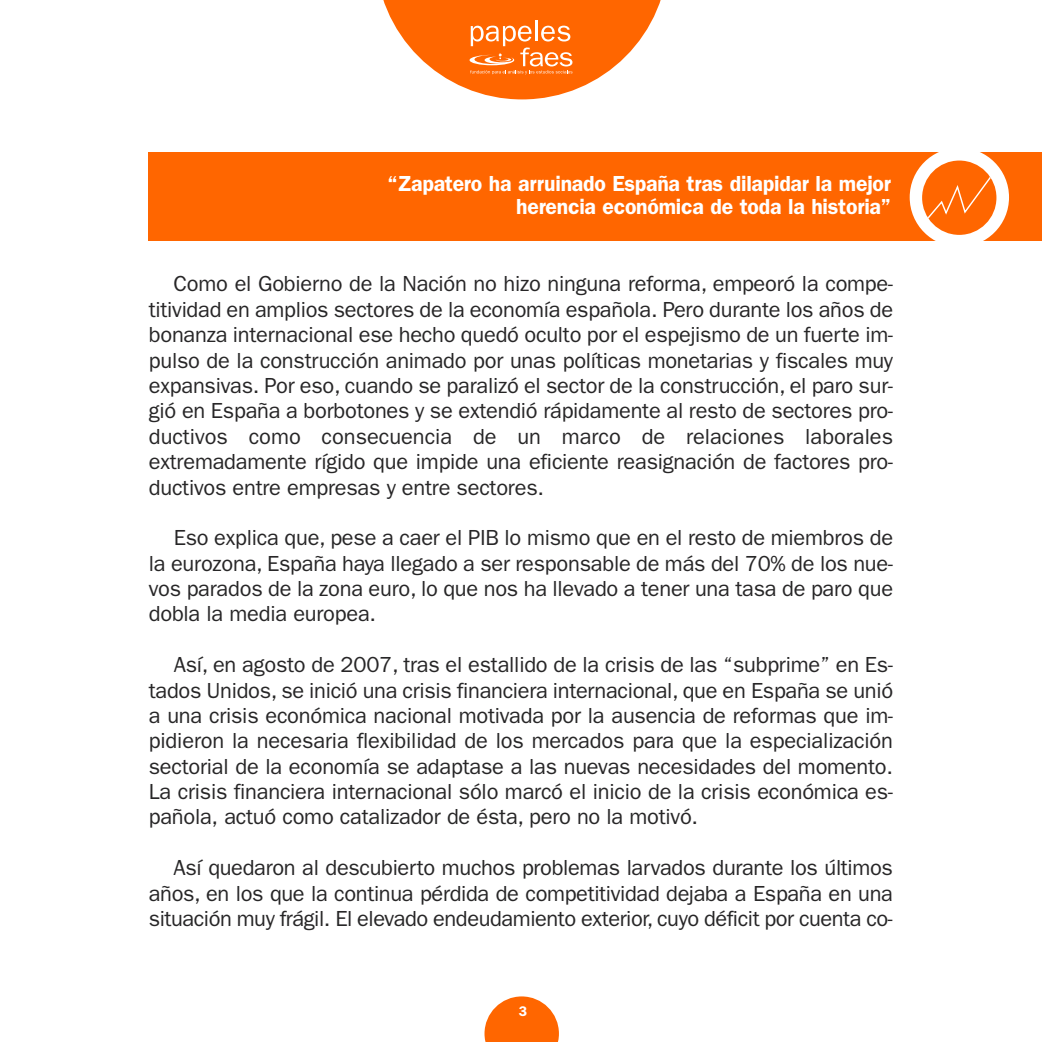
<style>
.page{position:relative;width:1042px;height:1042px;background:#fff}
.page>*{position:absolute;margin:0;border:0;box-sizing:border-box;transform-origin:0 0}
.t1{font:21.88px/25.4px "Franklin Gothic";letter-spacing:-.01em;color:#272627;text-align:justify}
.t2{font:600 21.88px/23.6px "Franklin Gothic";letter-spacing:-.01em;color:#fff;text-align:right}
.t3{font:600 14px "Franklin Gothic";color:#fff}
</style>
<div class="page">
<svg style="left:383px;top:0;width:278px;height:99px"></svg>
<svg style="left:484px;top:996px;width:75px;height:46px"></svg>
<div style="left:149px;top:152px;width:893px;height:89px;background:#f60"></div>
<div style="left:909px;top:148px;width:100px;height:99px;background:#fff;border-radius:50%"></div>
<div style="left:922px;top:161px;width:74px;height:74px;background:#f60;border-radius:50%"></div>
<svg style="left:922px;top:163px;width:74px;height:61px"></svg>
<p class="t2" style="left:387px;top:173px;width:505px">“Zapatero ha arruinado España tras dilapidar la mejor herencia económica de toda la historia”</p>
<p class="t1" style="left:149px;top:273px;width:746px;text-indent:25px">Como el Gobierno de la Nación no hizo ninguna reforma, empeoró la compe&shy;titividad en amplios sectores de la economía española. Pero durante los años de bonanza internacional ese hecho quedó oculto por el espejismo de un fuerte im&shy;pulso de la construcción animado por unas políticas monetarias y fiscales muy expansivas. Por eso, cuando se paralizó el sector de la construcción, el paro sur&shy;gió en España a borbotones y se extendió rápidamente al resto de sectores pro&shy;ductivos como consecuencia de un marco de relaciones laborales extremadamente rígido que impide una eficiente reasignación de factores pro&shy;ductivos entre empresas y entre sectores.</p>
<p class="t1" style="left:149px;top:527px;width:746px;text-indent:25px">Eso explica que, pese a caer el PIB lo mismo que en el resto de miembros de la eurozona, España haya llegado a ser responsable de más del 70% de los nue&shy;vos parados de la zona euro, lo que nos ha llevado a tener una tasa de paro que dobla la media europea.</p>
<p class="t1" style="left:149px;top:654px;width:746px;text-indent:25px">Así, en agosto de 2007, tras el estallido de la crisis de las “subprime” en Es&shy;tados Unidos, se inició una crisis financiera internacional, que en España se unió a una crisis económica nacional motivada por la ausencia de reformas que im&shy;pidieron la necesaria flexibilidad de los mercados para que la especialización sectorial de la economía se adaptase a las nuevas necesidades del momento.<br>La crisis financiera internacional sólo marcó el inicio de la crisis económica es&shy;pañola, actuó como catalizador de ésta, pero no la motivó.</p>
<p class="t1" style="left:149px;top:857px;width:746px;text-indent:25px">Así quedaron al descubierto muchos problemas larvados durante los últimos años, en los que la continua pérdida de competitividad dejaba a España en una situación muy frágil. El elevado endeudamiento exterior, cuyo déficit por cuenta co-</p>
<p class="t3" style="left:519px;top:1006px;width:10px">3</p>
</div>
